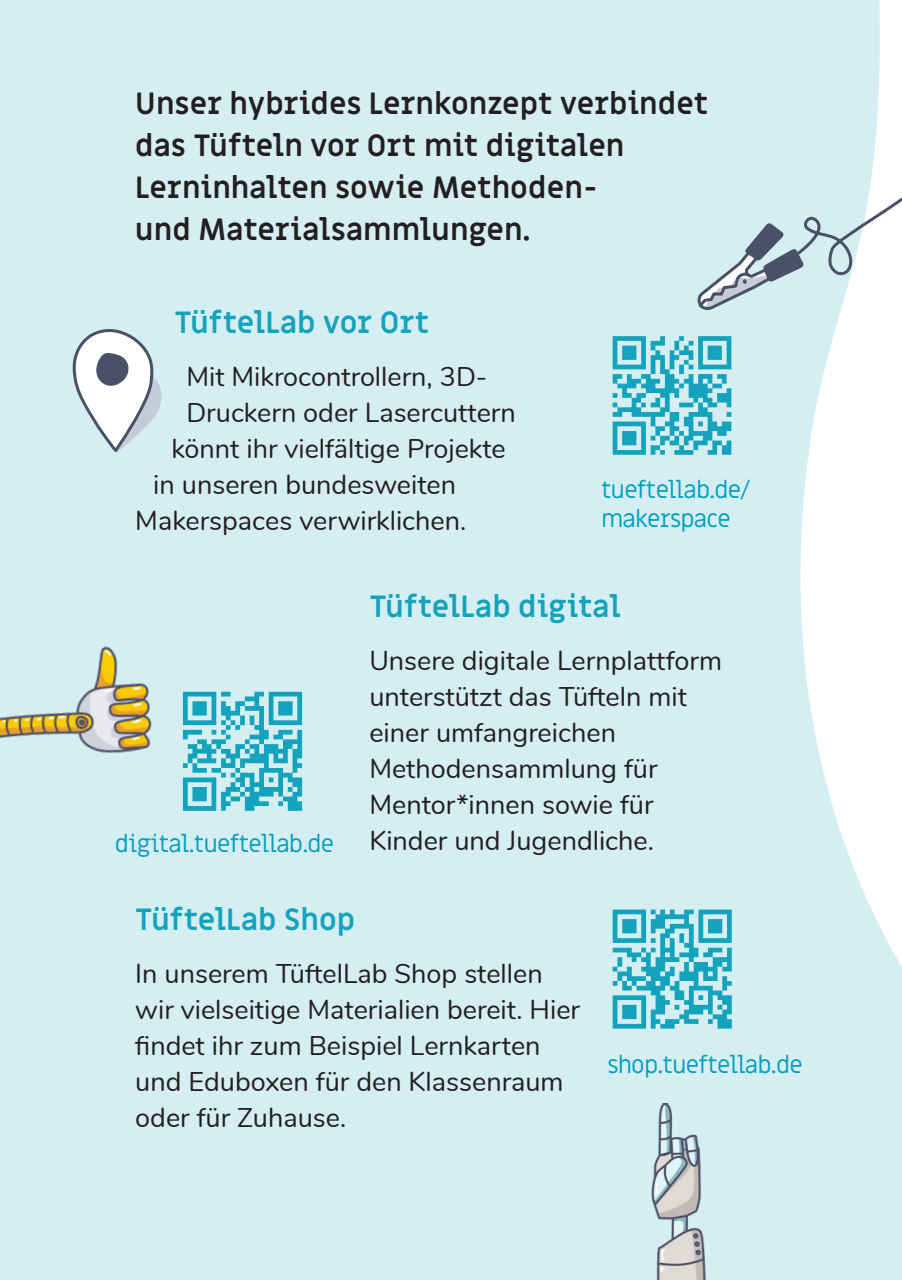
<style>
.page{position:relative;width:902px;height:1280px;background:#fff}
.page>*{position:absolute;margin:0;border:0;box-sizing:border-box;transform-origin:0 0}
.Headline_2{font:700 30px/42px "Miriam Libre";color:#231f20}
.Kleiner_Text{font:700 30px "Miriam Libre";color:#14a3bd}
.Fließtext{font:27px/36px "Nunito";color:#231f20}
.t1{font:24px/28.8px "Miriam Libre";letter-spacing:-.035em;color:#00a0be}
</style>
<div class="page">
<div style="left:0;top:0;width:901px;height:1280px;background:#d5eef1"></div>
<svg style="left:612px;top:909px;width:119px;height:120px;background:#6ec6d5"></svg>
<svg style="left:612px;top:336px;width:119px;height:119px;background:#71c7d6"></svg>
<img style="left:0;top:639px;width:155px;height:131px">
<svg style="left:694px;top:107px;width:207px;height:203px"></svg>
<svg style="left:71px;top:322px;width:91px;height:131px"></svg>
<img style="left:648px;top:1103px;width:61px;height:177px">
<svg style="left:183px;top:692px;width:119px;height:119px;background:#70c6d5"></svg>
<p class="Headline_2" style="left:135px;top:84px;width:574px">Unser hybrides Lernkonzept verbindet das Tüfteln vor Ort mit digitalen<br>Lerninhalten sowie Methoden-<br>und Materialsammlungen.</p>
<p class="Kleiner_Text" style="left:174px;top:304px;width:256px">TüftelLab vor Ort</p>
<p class="Fließtext" style="left:186px;top:357px;width:302px">Mit Mikrocontrollern, 3D-</p>
<p class="Fließtext" style="left:186px;top:393px;width:331px">Druckern oder Lasercuttern</p>
<p class="Fließtext" style="left:171px;top:429px;width:336px">könnt ihr vielfältige Projekte</p>
<p class="Fließtext" style="left:153px;top:465px;width:304px">in unseren bundesweiten</p>
<p class="Fließtext" style="left:135px;top:501px;width:332px">Makerspaces verwirklichen.</p>
<p class="t1" style="left:601px;top:476px;width:151px">tueftellab.de/ makerspace</p>
<p class="t1" style="left:115px;top:830px;width:221px">digital.tueftellab.de</p>
<p class="Kleiner_Text" style="left:369px;top:588px;width:253px">TüftelLab digital</p>
<p class="Fließtext" style="left:369px;top:641px;width:354px">Unsere digitale Lernplattform unterstützt das Tüfteln mit einer umfangreichen<br>Methodensammlung für<br>Mentor*innen sowie für<br>Kinder und Jugendliche.</p>
<p class="Kleiner_Text" style="left:135px;top:901px;width:221px">TüftelLab Shop</p>
<p class="Fließtext" style="left:135px;top:954px;width:446px">In unserem TüftelLab Shop stellen wir vielseitige Materialien bereit. Hier findet ihr zum Beispiel Lernkarten und Eduboxen für den Klassenraum oder für Zuhause.</p>
<p class="t1" style="left:607px;top:1051px;width:197px">shop.tueftellab.de</p>
</div>
